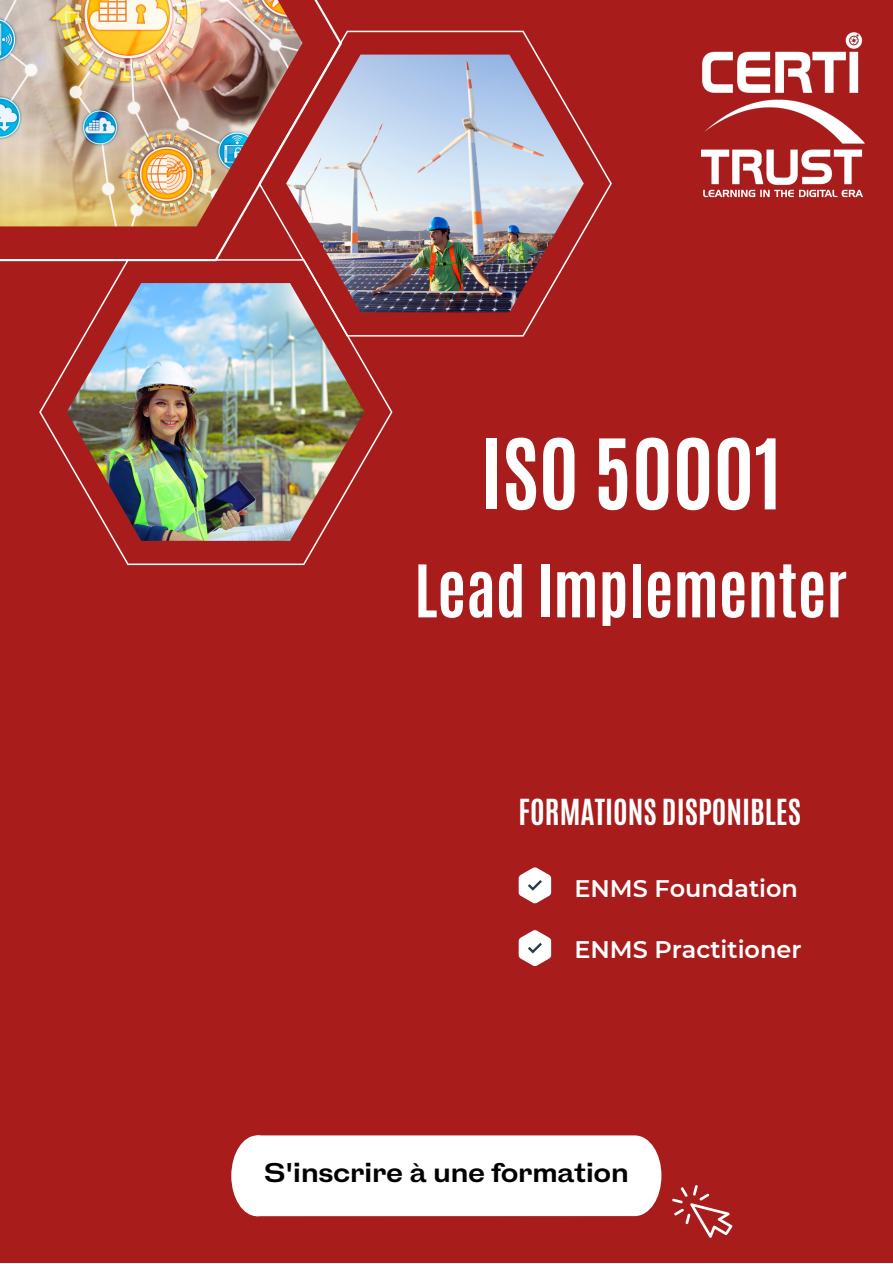
<style>
.page{position:relative;width:893px;height:1264px;background:#fff}
.page>*{position:absolute;margin:0;border:0;box-sizing:border-box;transform-origin:0 0}
.t1{font:700 82.5px "Antonio";color:#fff}
.t2{font:700 61.5px "Antonio";color:#fff}
.t3{font:700 30px "Antonio";color:#fff}
.t4{font:700 25.5px "HK Gothic";color:#000}
.t5{font:600 24px "Montserrat";color:#fff}
</style>
<div class="page">
<div style="left:0;top:0;width:892px;height:1262px;background:#a81c1c"></div>
<svg style="left:518px;top:867px;width:33px;height:36px"></svg>
<svg style="left:518px;top:930px;width:33px;height:36px"></svg>
<svg style="left:0;top:0;width:335px;height:261px"></svg>
<svg style="left:258px;top:31px;width:354px;height:305px"></svg>
<svg style="left:39px;top:259px;width:353px;height:306px"></svg>
<img style="left:0;top:0;width:302px;height:226px">
<img style="left:286px;top:55px;width:297px;height:257px">
<img style="left:67px;top:283px;width:297px;height:258px">
<svg style="left:672px;top:1185px;width:61px;height:53px"></svg>
<div style="left:231px;top:1135px;width:430px;height:81px;background:#fff"></div>
<img style="left:701px;top:32px;width:163px;height:166px">
<p class="t1" style="left:480px;top:415px;width:303px">ISO 50001</p>
<p class="t2" style="left:414px;top:547px;width:434px">Lead Implementer</p>
<p class="t3" style="left:518px;top:790px;width:284px">FORMATIONS DISPONIBLES</p>
<p class="t5" style="left:574px;top:873px;width:225px">ENMS Foundation</p>
<p class="t5" style="left:574px;top:934px;width:229px">ENMS Practitioner</p>
<p class="t4" style="left:264px;top:1158px;width:366px">S'inscrire à une formation</p>
</div>
